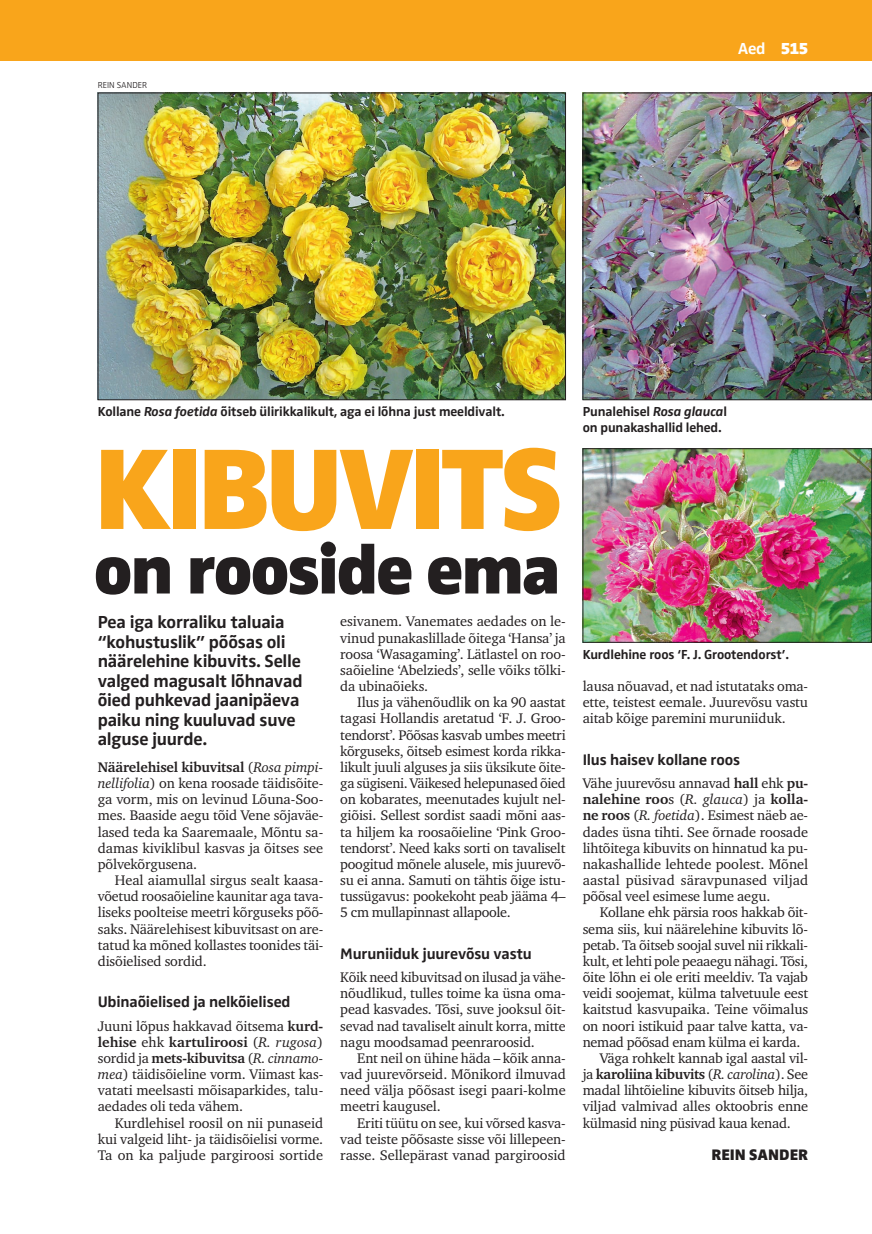
<style>
.page{position:relative;width:872px;height:1234px;background:#fff}
.page>*{position:absolute;margin:0;border:0;box-sizing:border-box;transform-origin:0 0}
.t1{font:900 118.5px "Zwo Pro";letter-spacing:-.045em;color:#f9a51b}
.t2{font:900 70.5px "Zwo Pro";letter-spacing:-.03em;color:#231f20}
.t3{font:700 18px/19.5px "Zwo Pro";letter-spacing:-.015em;color:#231f20}
.t4{font:700 16.5px "Zwo Pro";color:#fff}
.t5{font:700 15.75px "Zwo Pro";letter-spacing:-.01em;color:#231f20}
.t6{font:900 15.75px "Zwo Pro";color:#231f20}
.t7{font:14.25px/16.2px "Charter ITC";letter-spacing:-.01em;color:#231f20;text-align:justify}
.t8{font:700 14.25px "Charter ITC";letter-spacing:-.02em;color:#231f20}
.t9{font:700 13.5px/16.2px "Zwo Pro";letter-spacing:-.01em;color:#231f20}
.t10{font:300 9px "Zwo Pro";color:#231f20}
.s1{font-weight:900}
.s2{font-style:italic}
.s3{font-weight:700}
.s4{font-weight:400}
.s5{font-weight:400;font-style:italic}
</style>
<div class="page">
<div style="left:0;top:0;width:872px;height:60px;background:#f9a51b"></div>
<img style="left:585px;top:450px;width:285px;height:190px">
<div style="left:583px;top:448px;width:289px;height:194px;border:1px solid #231f20"></div>
<img style="left:585px;top:95px;width:285px;height:303px">
<div style="left:583px;top:93px;width:289px;height:307px;border:1px solid #231f20"></div>
<img style="left:100px;top:95px;width:464px;height:303px">
<div style="left:98px;top:93px;width:468px;height:307px;border:1px solid #231f20"></div>
<p class="t10" style="left:98px;top:80px;width:51px">REIN SANDER</p>
<p class="t4" style="left:738px;top:39px;width:72px">Aed <span class="s1">515</span></p>
<p class="t9" style="left:98px;top:403px;width:408px">Kollane <span class="s2">Rosa foetida</span> õitseb ülirikkalikult, aga ei lõhna just meeldivalt.</p>
<p class="t9" style="left:583px;top:403px;width:146px">Punalehisel <span class="s2">Rosa glauca</span>l on punakashallid lehed.</p>
<h1 class="t1" style="left:94px;top:418px;width:471px">KIBUVITS</h1>
<h2 class="t2" style="left:94px;top:527px;width:469px">on rooside ema</h2>
<p class="t3" style="left:98px;top:613px;width:206px">Pea iga korraliku taluaia “kohustuslik” põõsas oli näärelehine kibuvits. Selle valged magusalt lõhnavad õied puhkevad jaanipäeva paiku ning kuuluvad suve alguse juurde.</p>
<p class="t7" style="left:98px;top:758px;width:227px"><span class="s3">Näärelehisel kibuvitsal</span> (<span class="s2">Rosa pimpi&shy;nellifolia</span>) on kena roosade täidisõite&shy;ga vorm, mis on levinud Lõuna-Soo&shy;mes. Baaside aegu tõid Vene sõjaväe&shy;lased teda ka Saaremaale, Mõntu sa&shy;damas kiviklibul kasvas ja õitses see põlvekõrgusena.</p>
<p class="t7" style="left:98px;top:871px;width:227px;text-indent:17px">Heal aiamullal sirgus sealt kaasa&shy;võetud roosaõieline kaunitar aga tava&shy;liseks poolteise meetri kõrguseks põõ&shy;saks. Näärelehisest kibuvitsast on are&shy;tatud ka mõned kollastes toonides täi&shy;disõielised sordid.</p>
<p class="t5" style="left:98px;top:992px;width:194px">Ubinaõielised ja nelkõielised</p>
<p class="t7" style="left:98px;top:1017px;width:227px">Juuni lõpus hakkavad õitsema <span class="s3">kurd&shy;lehise</span> ehk <span class="s3">kartuliroosi</span> (<span class="s2">R. rugosa</span>) sordid ja <span class="s3">mets-kibuvitsa</span> (<span class="s2">R. cinnamo&shy;mea</span>) täidisõieline vorm. Viimast kas&shy;vatati meelsasti mõisaparkides, talu&shy;aedades oli teda vähem.</p>
<p class="t7" style="left:98px;top:1114px;width:227px;text-indent:17px">Kurdlehisel roosil on nii punaseid kui valgeid liht- ja täidisõielisi vorme.<br>Ta on ka paljude pargiroosi sortide</p>
<p class="t7" style="left:340px;top:613px;width:227px">esivanem. Vanemates aedades on le&shy;vinud punakaslillade õitega ‘Hansa’ ja roosa ‘Wasagaming’. Lätlastel on roo&shy;saõieline ‘Abelzieds’, selle võiks tõlki&shy;da ubinaõieks.</p>
<p class="t7" style="left:340px;top:694px;width:227px;text-indent:17px">Ilus ja vähenõudlik on ka 90 aastat tagasi Hollandis aretatud ‘F. J. Groo&shy;tendorst’. Põõsas kasvab umbes meetri kõrguseks, õitseb esimest korda rikka&shy;likult juuli alguses ja siis üksikute õite&shy;ga sügiseni. Väikesed helepunased õied on kobarates, meenutades kujult nel&shy;giõisi. Sellest sordist saadi mõni aas&shy;ta hiljem ka roosaõieline ‘Pink Groo&shy;tendorst’. Need kaks sorti on tavaliselt poogitud mõnele alusele, mis juurevõ&shy;su ei anna. Samuti on tähtis õige istu&shy;tussügavus: pookekoht peab jääma 4– 5 cm mullapinnast allapoole.</p>
<p class="t5" style="left:340px;top:943px;width:193px">Muruniiduk juurevõsu vastu</p>
<p class="t7" style="left:340px;top:968px;width:227px">Kõik need kibuvitsad on ilusad ja vähe&shy;nõudlikud, tulles toime ka üsna oma&shy;pead kasvades. Tõsi, suve jooksul õit&shy;sevad nad tavaliselt ainult korra, mitte nagu moodsamad peenraroosid.</p>
<p class="t7" style="left:340px;top:1049px;width:227px;text-indent:17px">Ent neil on ühine häda – kõik anna&shy;vad juurevõrseid. Mõnikord ilmuvad need välja põõsast isegi paari-kolme meetri kaugusel.</p>
<p class="t7" style="left:340px;top:1114px;width:227px;text-indent:17px">Eriti tüütu on see, kui võrsed kasva&shy;vad teiste põõsaste sisse või lillepeen&shy;rasse. Sellepärast vanad pargiroosid</p>
<p class="t9" style="left:583px;top:646px;width:208px">Kurdlehine roos ‘F. J. Grootendorst’.</p>
<p class="t7" style="left:583px;top:678px;width:227px">lausa nõuavad, et nad istutataks oma&shy;ette, teistest eemale. Juurevõsu vastu aitab kõige paremini muruniiduk.</p>
<p class="t5" style="left:583px;top:750px;width:159px">Ilus haisev kollane roos</p>
<p class="t7" style="left:583px;top:774px;width:227px">Vähe juurevõsu annavad <span class="s3">hall</span> ehk <span class="s3">pu&shy;nalehine roo</span>s (<span class="s2">R. glauca</span>) ja <span class="s3">kolla&shy;ne roos</span> (<span class="s2">R. foetida</span>). Esimest näeb ae&shy;dades üsna tihti. See õrnade roosade lihtõitega kibuvits on hinnatud ka pu&shy;nakashallide lehtede poolest. Mõnel aastal püsivad säravpunased viljad põõsal veel esimese lume aegu.</p>
<p class="t7" style="left:600px;top:904px;width:210px">Kollane ehk pärsia roos hakkab õit-</p>
<p class="t7" style="left:583px;top:920px;width:227px">sema siis, kui näärelehine kibuvits lõ-</p>
<p class="t7" style="left:583px;top:936px;width:227px">petab. Ta õitseb soojal suvel nii rikkali-</p>
<p class="t7" style="left:583px;top:952px;width:227px">kult, et lehti pole peaaegu nähagi. Tõsi,</p>
<p class="t7" style="left:583px;top:968px;width:227px">õite lõhn ei ole eriti meeldiv. Ta vajab</p>
<p class="t7" style="left:583px;top:985px;width:227px">veidi soojemat, külma talvetuule eest</p>
<p class="t7" style="left:583px;top:1001px;width:227px">kaitstud kasvupaika. Teine võimalus</p>
<p class="t7" style="left:583px;top:1017px;width:227px">on noori istikuid paar talve katta, va-</p>
<p class="t7" style="left:583px;top:1033px;width:219px">nemad põõsad enam külma ei karda.</p>
<p class="t7" style="left:600px;top:1049px;width:210px">Väga rohkelt kannab igal aastal vil-</p>
<p class="t8" style="left:583px;top:1065px;width:227px"><span class="s4">ja</span> karoliina kibuvits <span class="s4">(</span><span class="s5">R. carolina</span><span class="s4">). See</span></p>
<p class="t7" style="left:583px;top:1081px;width:227px">madal lihtõieline kibuvits õitseb hilja,</p>
<p class="t7" style="left:583px;top:1098px;width:227px">viljad valmivad alles oktoobris enne</p>
<p class="t7" style="left:583px;top:1114px;width:209px">külmasid ning püsivad kaua kenad.</p>
<p class="t6" style="left:711px;top:1144px;width:98px">REIN SANDER</p>
</div>
